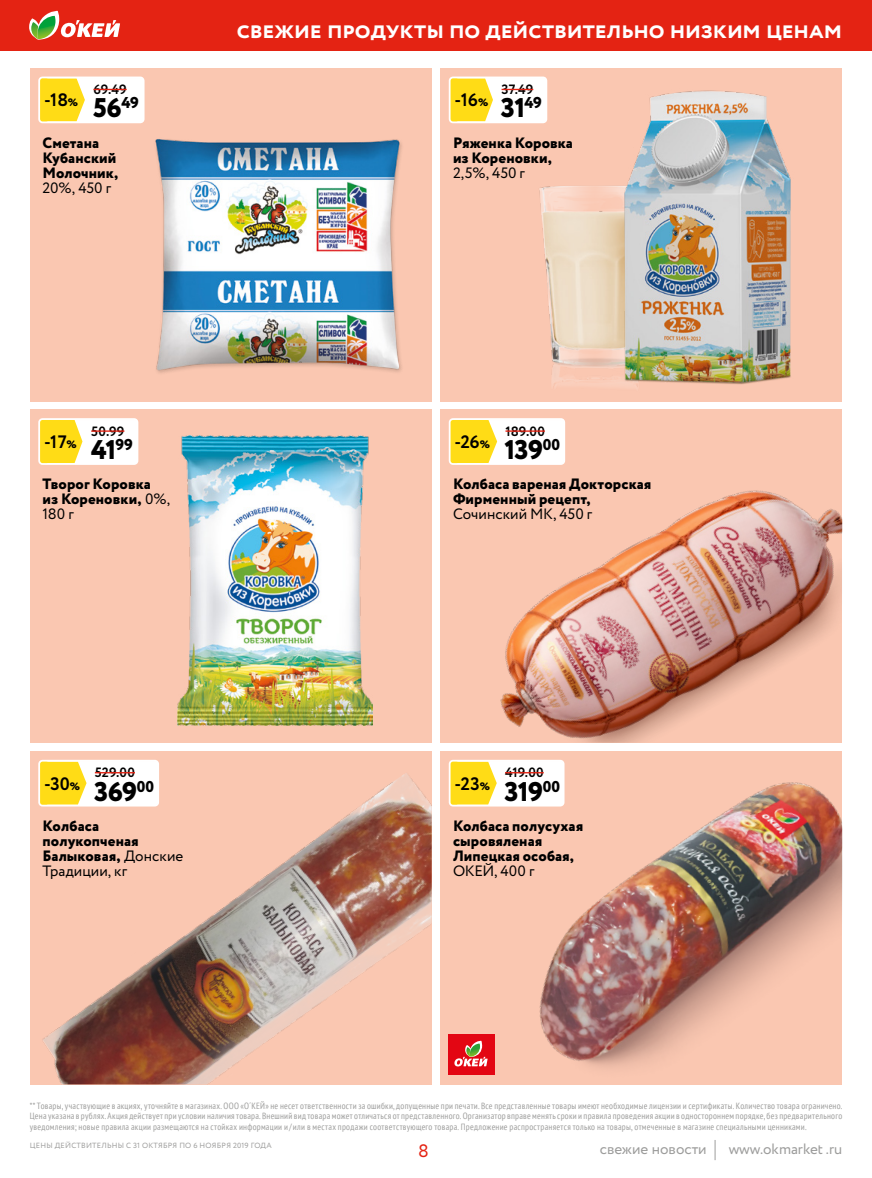
<style>
.page{position:relative;width:872px;height:1178px;background:#fff}
.page>*{position:absolute;margin:0;border:0;box-sizing:border-box;transform-origin:0 0}
.t1{font:800 27px "Circe";letter-spacing:-.025em;color:#000}
.t2{font:700 24px "Circe";color:#fff}
.t3{font:700 18px "Circe";letter-spacing:-.08em;color:#000}
.t4{font:18px "Circe";color:#e42313}
.t5{font:800 15px/15px "Circe";letter-spacing:.005em;color:#000}
.t6{font:15px "Circe";color:#000}
.t7{font:15px "Circe";color:#9d9d9c}
.t8{font:700 13.5px "Circe";color:#000}
.t9{font:condensed 9px/10.5px "PT Sans";letter-spacing:.025em;color:#9d9d9c;text-align:justify}
.t10{font:7.5px "Circe";letter-spacing:.03em;color:#9d9d9c}
.s1{font-weight:800;font-size:10.8px}
.s2{font-weight:400}
</style>
<div class="page">
<img style="left:443px;top:757px;width:399px;height:327px">
<svg style="left:440px;top:751px;width:195px;height:77px;fill:#fac7b1"></svg>
<svg style="left:452px;top:763px;width:45px;height:40px;background:#ffdf2b"></svg>
<hr style="left:505px;top:772px;width:39px;height:1px;background:#e42313">
<div style="left:449px;top:760px;width:115px;height:46px;border:2px solid #fff;border-radius:3px"></div>
<div style="left:449px;top:1034px;width:46px;height:41px;background:#e30613"></div>
<svg style="left:454px;top:1040px;width:33px;height:26px"></svg>
<div style="left:440px;top:68px;width:402px;height:333px;background:#fac7b1"></div>
<img style="left:539px;top:90px;width:252px;height:297px">
<svg style="left:448px;top:76px;width:169px;height:68px"></svg>
<svg style="left:452px;top:80px;width:41px;height:40px;background:#ffdf2a"></svg>
<hr style="left:501px;top:89px;width:32px;height:1px;background:#e42313">
<div style="left:449px;top:77px;width:98px;height:46px;border:2px solid #fff;border-radius:3px"></div>
<img style="left:440px;top:421px;width:402px;height:322px">
<svg style="left:440px;top:409px;width:195px;height:77px;fill:#fac7b1"></svg>
<svg style="left:452px;top:421px;width:45px;height:41px;background:#ffdf2a"></svg>
<hr style="left:505px;top:430px;width:40px;height:2px;background:#e42313">
<div style="left:449px;top:418px;width:116px;height:47px;border:2px solid #fff;border-radius:3px"></div>
<div style="left:30px;top:68px;width:402px;height:333px;background:#fac7b1"></div>
<img style="left:156px;top:139px;width:246px;height:234px">
<svg style="left:39px;top:76px;width:175px;height:68px"></svg>
<svg style="left:42px;top:80px;width:43px;height:40px;background:#ffdf2b"></svg>
<hr style="left:93px;top:89px;width:34px;height:1px;background:#e42313">
<div style="left:38px;top:77px;width:106px;height:46px;border:2px solid #fff;border-radius:3px"></div>
<div style="left:30px;top:410px;width:402px;height:333px;background:#fac7b1"></div>
<img style="left:177px;top:436px;width:196px;height:289px">
<svg style="left:30px;top:409px;width:178px;height:77px"></svg>
<svg style="left:42px;top:421px;width:40px;height:41px;background:#ffde29"></svg>
<hr style="left:91px;top:430px;width:33px;height:2px;background:#e42313">
<div style="left:38px;top:418px;width:100px;height:47px;border:2px solid #fff;border-radius:3px"></div>
<div style="left:30px;top:751px;width:402px;height:333px;background:#fac7b1"></div>
<img style="left:42px;top:773px;width:390px;height:311px">
<svg style="left:39px;top:759px;width:190px;height:69px"></svg>
<svg style="left:42px;top:763px;width:45px;height:40px;background:#ffdf2d"></svg>
<hr style="left:95px;top:772px;width:40px;height:1px;background:#e42313">
<div style="left:38px;top:760px;width:121px;height:46px;border:2px solid #fff;border-radius:3px"></div>
<div style="left:135px;top:0;width:737px;height:51px;background:#e42313"></div>
<svg style="left:714px;top:1140px;width:1px;height:20px"></svg>
<div style="left:0;top:0;width:135px;height:51px;background:#e42313"></div>
<svg style="left:29px;top:10px;width:91px;height:30px"></svg>
<h2 class="t2" style="left:237px;top:13px;width:607px">свежие продукты по действительно низким ценам</h2>
<h3 class="t3" style="left:44px;top:88px;width:35px">-18<span class="s1">%</span></h3>
<h3 class="t8" style="left:93px;top:80px;width:35px">69.49</h3>
<h1 class="t1" style="left:93px;top:90px;width:47px">56<sup>49</sup></h1>
<h3 class="t3" style="left:454px;top:88px;width:35px">-16<span class="s1">%</span></h3>
<h3 class="t8" style="left:501px;top:80px;width:33px">37.49</h3>
<h1 class="t1" style="left:501px;top:90px;width:43px">31<sup>49</sup></h1>
<h3 class="t5" style="left:43px;top:136px;width:77px">Сметана<br>Кубанский<br>Молочник,</h3>
<h3 class="t6" style="left:43px;top:178px;width:70px">20%, 450 г</h3>
<h3 class="t5" style="left:453px;top:136px;width:121px">Ряженка Коровка из Кореновки,</h3>
<h3 class="t6" style="left:453px;top:163px;width:74px">2,5%, 450 г</h3>
<h3 class="t3" style="left:44px;top:430px;width:34px">-17<span class="s1">%</span></h3>
<h3 class="t8" style="left:91px;top:422px;width:35px">50.99</h3>
<h1 class="t1" style="left:91px;top:431px;width:44px">41<sup>99</sup></h1>
<h3 class="t3" style="left:454px;top:430px;width:37px">-26<span class="s1">%</span></h3>
<h3 class="t8" style="left:505px;top:422px;width:41px">189.00</h3>
<h1 class="t1" style="left:504px;top:431px;width:57px">139<sup>00</sup></h1>
<h3 class="t5" style="left:43px;top:478px;width:129px">Творог Коровка из Кореновки, <span class="s2">0%,<br>180 г</span></h3>
<h3 class="t5" style="left:453px;top:478px;width:200px">Колбаса вареная Докторская<br>Фирменный рецепт,</h3>
<h3 class="t6" style="left:453px;top:504px;width:141px">Сочинский МК, 450 г</h3>
<h3 class="t3" style="left:44px;top:771px;width:38px">-30<span class="s1">%</span></h3>
<h3 class="t8" style="left:95px;top:763px;width:42px">529.00</h3>
<h1 class="t1" style="left:94px;top:773px;width:61px">369<sup>00</sup></h1>
<h3 class="t3" style="left:454px;top:771px;width:37px">-23<span class="s1">%</span></h3>
<h3 class="t8" style="left:505px;top:763px;width:40px">419.00</h3>
<h1 class="t1" style="left:504px;top:773px;width:57px">319<sup>00</sup></h1>
<h3 class="t5" style="left:43px;top:819px;width:142px">Колбаса полукопченая<br>Балыковая, <span class="s2">Донские<br>Традиции, кг</span></h3>
<h3 class="t5" style="left:453px;top:819px;width:132px">Колбаса полусухая сыровяленая<br>Липецкая особая,</h3>
<h3 class="t6" style="left:453px;top:861px;width:83px">ОКЕЙ, 400 г</h3>
<p class="t9" style="left:30px;top:1100px;width:814px">** Товары, участвующие в акциях, уточняйте в магазинах. ООО «О´КЕЙ» не несет ответственности за ошибки, допущенные при печати. Все представленные товары имеют необходимые лицензии и сертификаты. Количество товара ограничено.<br>Цена указана в рублях. Акция действует при условии наличия товара. Внешний вид товара может отличаться от представленного. Организатор вправе менять сроки и правила проведения акции в одностороннем порядке, без предварительного уведомления; новые правила акции размещаются на стойках информации и/или в местах продажи соответствующего товара. Предложение распространяется только на товары, отмеченные в магазине специальными ценниками.</p>
<h3 class="t7" style="left:728px;top:1139px;width:115px">www.okmarket .ru</h3>
<p class="t10" style="left:30px;top:1141px;width:243px">ЦЕНЫ ДЕЙСТВИТЕЛЬНЫ с 31 октября по 6 ноября 2019 ГОДА</p>
<h3 class="t4" style="left:418px;top:1139px;width:12px">8</h3>
<h3 class="t7" style="left:599px;top:1139px;width:109px">свежие новости</h3>
</div>
